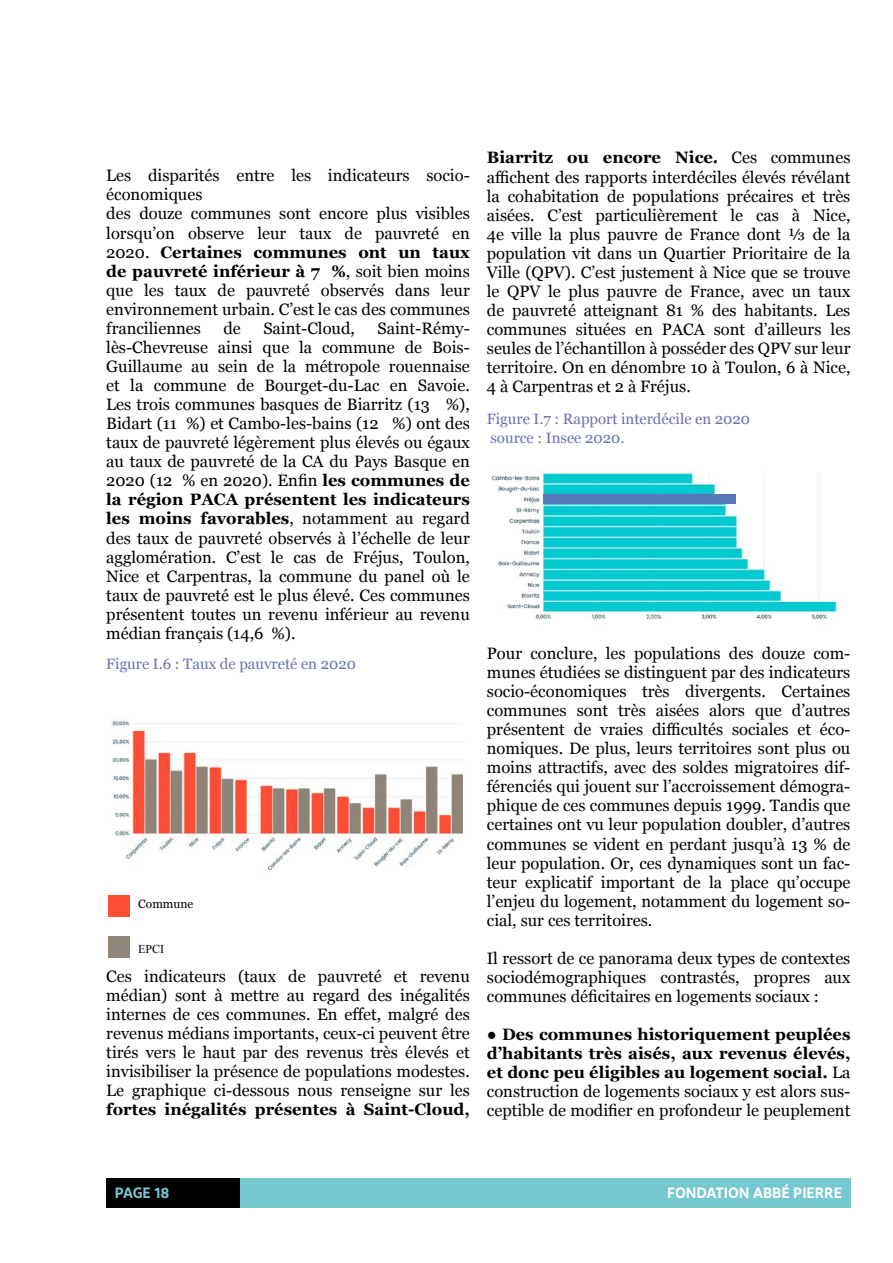
<style>
.page{position:relative;width:893px;height:1263px;background:#fff}
.page>*{position:absolute;margin:0;border:0;box-sizing:border-box;transform-origin:0 0}
.t1{font:16.5px/19px "Georgia";color:#000;text-align:justify}
.t2{font:700 16.5px/19px "Georgia";color:#000;text-align:justify}
.t3{font:15px/19.5px "Georgia";color:#6671b2}
.t4{font:600 15px "Diodrum";color:#fff}
.t5{font:600 15px "Diodrum";letter-spacing:-.01em;color:#76c8d0}
.t6{font:12px "Georgia";color:#000}
.t7{font:12px "Times New Roman";color:#000}
.s1{font-weight:700}
.s2{font-weight:400}
</style>
<div class="page">
<div style="left:106px;top:1178px;width:744px;height:30px;background:#76c8d0"></div>
<div style="left:106px;top:1178px;width:134px;height:30px;background:#000"></div>
<img style="left:110px;top:721px;width:354px;height:151px">
<div style="left:108px;top:895px;width:22px;height:21px;background:#ff4d35"></div>
<div style="left:108px;top:936px;width:22px;height:21px;background:#8f8579"></div>
<img style="left:491px;top:471px;width:348px;height:149px">
<div style="left:543px;top:494px;width:193px;height:10px;background:#5779b9"></div>
<p class="t1" style="left:106px;top:165px;width:365px;text-align:left">Les disparités entre les indicateurs socio&shy;économiques<br>des douze communes sont encore plus visibles lorsqu’on observe leur taux de pauvreté en 2020. <span class="s1">Certaines communes ont un taux de pauvreté inférieur à 7 %</span>, soit bien moins que les taux de pauvreté observés dans leur environnement urbain. C’est le cas des communes franciliennes</p>
<p class="t1" style="left:223px;top:318px;width:19px">de</p>
<p class="t1" style="left:263px;top:318px;width:93px">Saint-Cloud,</p>
<p class="t1" style="left:106px;top:318px;width:365px;text-indent:271px">Saint-Rémy&shy;lès-Chevreuse ainsi que la commune de Bois-Guillaume au sein de la métropole rouennaise et la commune de Bourget-du-Lac en Savoie.<br>Les trois communes basques de Biarritz (13 %), Bidart (11 %) et Cambo-les-bains (12 %) ont des taux de pauvreté légèrement plus élevés ou égaux au taux de pauvreté de la CA du Pays Basque en 2020 (12 % en 2020). Enfin <span class="s1">les communes de la région PACA présentent les indicateurs les moins favorables</span>, notamment au regard des taux de pauvreté observés à l’échelle de leur agglomération. C’est le cas de Fréjus, Toulon, Nice et Carpentras, la commune du panel où le taux de pauvreté est le plus élevé. Ces communes présentent toutes un revenu inférieur au revenu médian français (14,6 %).</p>
<p class="t3" style="left:106px;top:654px;width:251px">Figure I.6 : Taux de pauvreté en 2020</p>
<p class="t6" style="left:138px;top:895px;width:57px">Commune</p>
<p class="t7" style="left:138px;top:941px;width:28px">EPCI</p>
<p class="t1" style="left:106px;top:966px;width:365px">Ces indicateurs (taux de pauvreté et revenu médian) sont à mettre au regard des inégalités internes de ces communes. En effet, malgré des revenus médians importants, ceux-ci peuvent être tirés vers le haut par des revenus très élevés et invisibiliser la présence de populations modestes.<br>Le graphique ci-dessous nous renseigne sur les</p>
<p class="t2" style="left:106px;top:1099px;width:365px">fortes inégalités présentes à Saint-Cloud,</p>
<p class="t1" style="left:487px;top:148px;width:365px"><span class="s1">Biarritz ou encore Nice.</span> Ces communes affichent des rapports interdéciles élevés révélant la cohabitation de populations précaires et très aisées. C’est particulièrement le cas à Nice, 4e ville la plus pauvre de France dont ⅓ de la population vit dans un Quartier Prioritaire de la Ville (QPV). C’est justement à Nice que se trouve le QPV le plus pauvre de France, avec un taux de pauvreté atteignant 81 % des habitants. Les communes situées en PACA sont d’ailleurs les seules de l’échantillon à posséder des QPV sur leur territoire. On en dénombre 10 à Toulon, 6 à Nice, 4 à Carpentras et 2 à Fréjus.</p>
<p class="t3" style="left:487px;top:408px;width:265px">Figure I.7 : Rapport interdécile en 2020 source : Insee 2020.</p>
<p class="t1" style="left:487px;top:643px;width:365px">Pour conclure, les populations des douze com&shy;munes étudiées se distinguent par des indicateurs socio-économiques très divergents. Certaines communes sont très aisées alors que d’autres présentent de vraies difficultés sociales et éco&shy;nomiques. De plus, leurs territoires sont plus ou moins attractifs, avec des soldes migratoires dif&shy;férenciés qui jouent sur l’accroissement démogra&shy;phique de ces communes depuis 1999. Tandis que certaines ont vu leur population doubler, d’autres communes se vident en perdant jusqu’à 13 % de leur population. Or, ces dynamiques sont un fac&shy;teur explicatif important de la place qu’occupe l’enjeu du logement, notamment du logement so&shy;cial, sur ces territoires.</p>
<p class="t1" style="left:487px;top:948px;width:365px">Il ressort de ce panorama deux types de contextes sociodémographiques contrastés, propres aux communes déficitaires en logements sociaux :</p>
<p class="t2" style="left:487px;top:1024px;width:365px">● Des communes historiquement peuplées d’habitants très aisés, aux revenus élevés, et donc peu éligibles au logement social. <span class="s2">La construction de logements sociaux y est alors sus&shy;ceptible de modifier en profondeur le peuplement</span></p>
<p class="t5" style="left:115px;top:1183px;width:56px">PAGE 18</p>
<p class="t4" style="left:667px;top:1183px;width:176px">FONDATION ABBÉ PIERRE</p>
</div>
